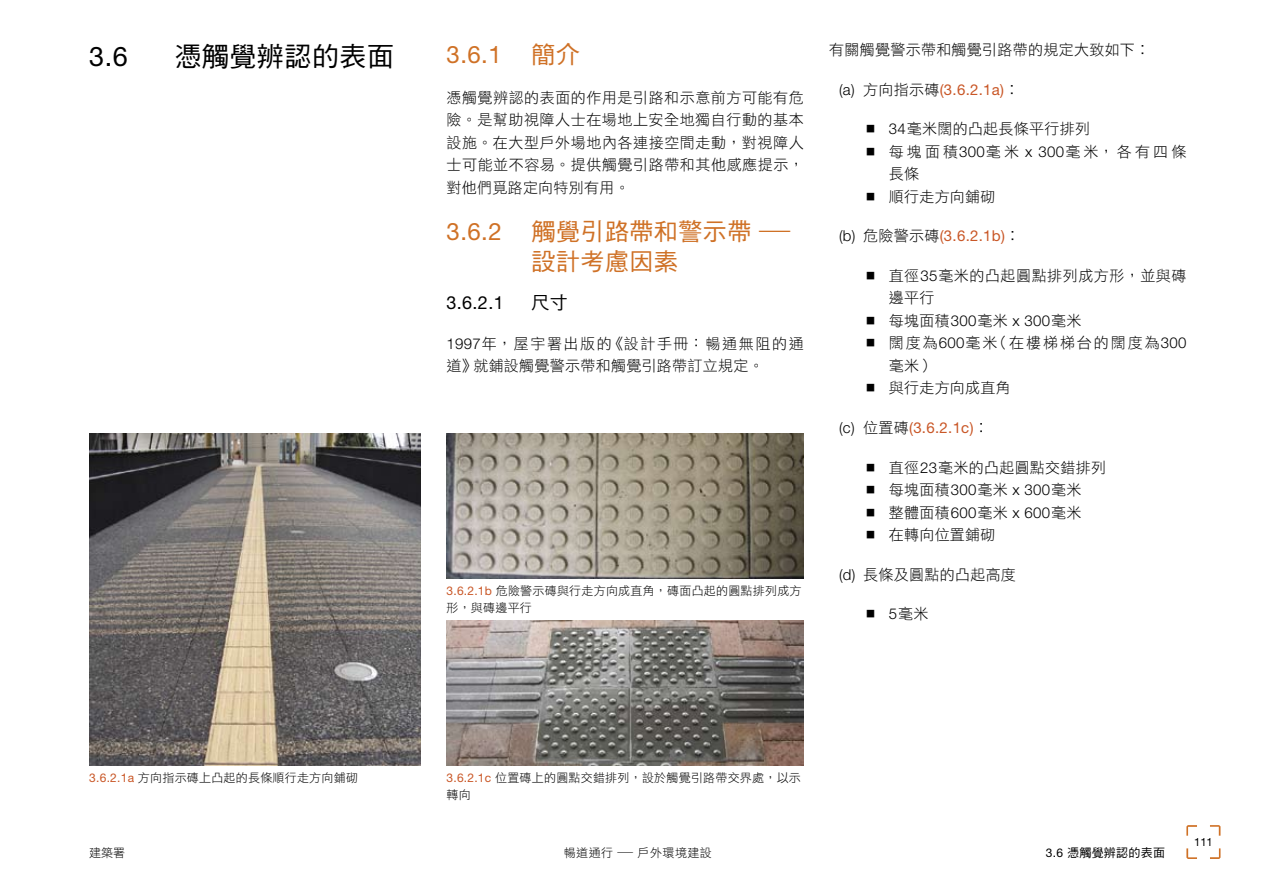
<style>
.page{position:relative;width:1263px;height:893px;background:#fff}
.page>*{position:absolute;margin:0;border:0;box-sizing:border-box;transform-origin:0 0}
.t1{font:27px "DF Hei HK W5";letter-spacing:.02em;color:#000}
.t2{font:27px "Helvetica Neue";color:#000}
.t3{font:24px/30px "DF Hei HK W5";letter-spacing:.02em;color:#cf7126}
.t4{font:24px "Helvetica Neue";color:#cf7126}
.t5{font:18px "Helvetica Neue";color:#000}
.t6{font:18px "DF Hei HK W5";color:#000}
.t7{font:15px/22.5px "DF Hei HK W3";letter-spacing:.02em;color:#000}
.t8{font:15px "Helvetica Neue";color:#c95727}
.t9{font:500 15px/22.5px "M Hei HK Format";color:#000}
.t10{font:12px/16.5px "DF Hei HK W3";letter-spacing:.02em;color:#000}
.t11{font:12px "DF Hei HK W3";letter-spacing:.04em;color:#000}
.t12{font:12px "DF Hei HK W5";letter-spacing:.025em;color:#000}
.t13{font:11.25px "Helvetica Neue";color:#000}
.s1{font-family:"DF Hei HK W5"}
.s2{font-family:"Helvetica Neue"}
.s3{font-family:"Helvetica Neue";font-weight:300}
.s4{font-family:"Helvetica Neue";color:#c95727}
.s5{font-weight:300;color:#000}
.s6{font-family:"DF Hei HK W3";color:#000}
</style>
<div class="page">
<svg style="left:1186px;top:825px;width:11px;height:11px"></svg>
<svg style="left:1186px;top:848px;width:11px;height:11px"></svg>
<svg style="left:1210px;top:825px;width:10px;height:11px"></svg>
<svg style="left:1210px;top:848px;width:10px;height:11px"></svg>
<img style="left:89px;top:434px;width:332px;height:331px">
<img style="left:446px;top:434px;width:358px;height:144px">
<img style="left:446px;top:621px;width:358px;height:144px">
<h1 class="t2" style="left:89px;top:40px;width:40px">3.6</h1>
<h1 class="t1" style="left:174px;top:41px;width:221px">憑觸覺辨認的表面</h1>
<h2 class="t4" style="left:446px;top:40px;width:135px">3.6.1 <span class="s1">簡介</span></h2>
<p class="t7" style="left:446px;top:86px;width:359px;text-align:justify">憑觸覺辨認的表面的作用是引路和示意前方可能有危險。是幫助視障人士在場地上安全地獨自行動的基本設施。在大型戶外場地內各連接空間走動，對視障人士可能並不容易。提供觸覺引路帶和其他感應提示，對他們覓路定向特別有用。</p>
<h2 class="t3" style="left:531px;top:216px;width:260px;text-indent:-85px"><span class="s2">3.6.2</span> 觸覺引路帶和警示帶 —設計考慮因素</h2>
<p class="t5" style="left:446px;top:292px;width:59px">3.6.2.1</p>
<p class="t6" style="left:531px;top:293px;width:38px">尺寸</p>
<p class="t7" style="left:446px;top:332px;width:359px"><span class="s3">1997</span>年，屋宇署出版的《設計手冊：暢通無阻的通道》就鋪設觸覺警示帶和觸覺引路帶訂立規定。</p>
<p class="t10" style="left:446px;top:582px;width:357px"><span class="s4">3.6.2.1b</span> 危險警示磚與行走方向成直角，磚面凸起的圓點排列成方形，與磚邊平行</p>
<p class="t7" style="left:829px;top:39px;width:322px">有關觸覺警示帶和觸覺引路帶的規定大致如下︰</p>
<p class="t8" style="left:839px;top:81px;width:182px"><span class="s5">(a)</span> <span class="s6">方向指示磚</span>(3.6.2.1a)<span class="s6">︰</span></p>
<p class="t7" style="left:889px;top:118px;width:299px"><span class="s3">34</span>毫米闊的凸起長條平行排列<br>每塊面積<span class="s3">300</span>毫米 <span class="s3">x 300</span>毫米，各有四條長條<br>順行走方向鋪砌</p>
<p class="t8" style="left:839px;top:227px;width:183px"><span class="s5">(b)</span> <span class="s6">危險警示磚</span>(3.6.2.1b)<span class="s6">︰</span></p>
<p class="t7" style="left:889px;top:264px;width:299px">直徑<span class="s3">35</span>毫米的凸起圓點排列成方形，並與磚邊平行<br>每塊面積<span class="s3">300</span>毫米 <span class="s3">x 300</span>毫米<br>闊度為<span class="s3">600</span>毫米（在樓梯梯台的闊度為<span class="s3">300</span>毫米）<br>與行走方向成直角</p>
<p class="t8" style="left:839px;top:419px;width:151px"><span class="s5">(c)</span> <span class="s6">位置磚</span>(3.6.2.1c)<span class="s6">︰</span></p>
<p class="t7" style="left:889px;top:456px;width:219px">直徑<span class="s3">23</span>毫米的凸起圓點交錯排列每塊面積<span class="s3">300</span>毫米 <span class="s3">x 300</span>毫米<br>整體面積<span class="s3">600</span>毫米 <span class="s3">x 600</span>毫米<br>在轉向位置鋪砌</p>
<p class="t7" style="left:839px;top:563px;width:178px"><span class="s3">(d)</span> 長條及圓點的凸起高度</p>
<p class="t7" style="left:889px;top:602px;width:41px"><span class="s3">5</span>毫米</p>
<p class="t9" style="left:863px;top:118px;width:16px">■ ■</p>
<p class="t9" style="left:863px;top:185px;width:16px">■</p>
<p class="t9" style="left:863px;top:264px;width:16px">■</p>
<p class="t9" style="left:863px;top:309px;width:16px">■ ■</p>
<p class="t9" style="left:863px;top:377px;width:16px">■</p>
<p class="t9" style="left:863px;top:456px;width:16px;text-align:justify">■ ■ ■ ■</p>
<p class="t9" style="left:863px;top:602px;width:16px">■</p>
<p class="t10" style="left:89px;top:769px;width:270px"><span class="s4">3.6.2.1a</span> 方向指示磚上凸起的長條順行走方向鋪砌</p>
<p class="t10" style="left:446px;top:769px;width:356px"><span class="s4">3.6.2.1c</span> 位置磚上的圓點交錯排列，設於觸覺引路帶交界處，以示轉向</p>
<p class="t10" style="left:89px;top:844px;width:38px">建築署</p>
<p class="t11" style="left:564px;top:846px;width:150px">暢道通行 — 戶外環境建設</p>
<p class="t12" style="left:1046px;top:846px;width:121px"><span class="s2">3.6</span> 憑觸覺辨認的表面</p>
<p class="t13" style="left:1194px;top:835px;width:20px">111</p>
</div>
